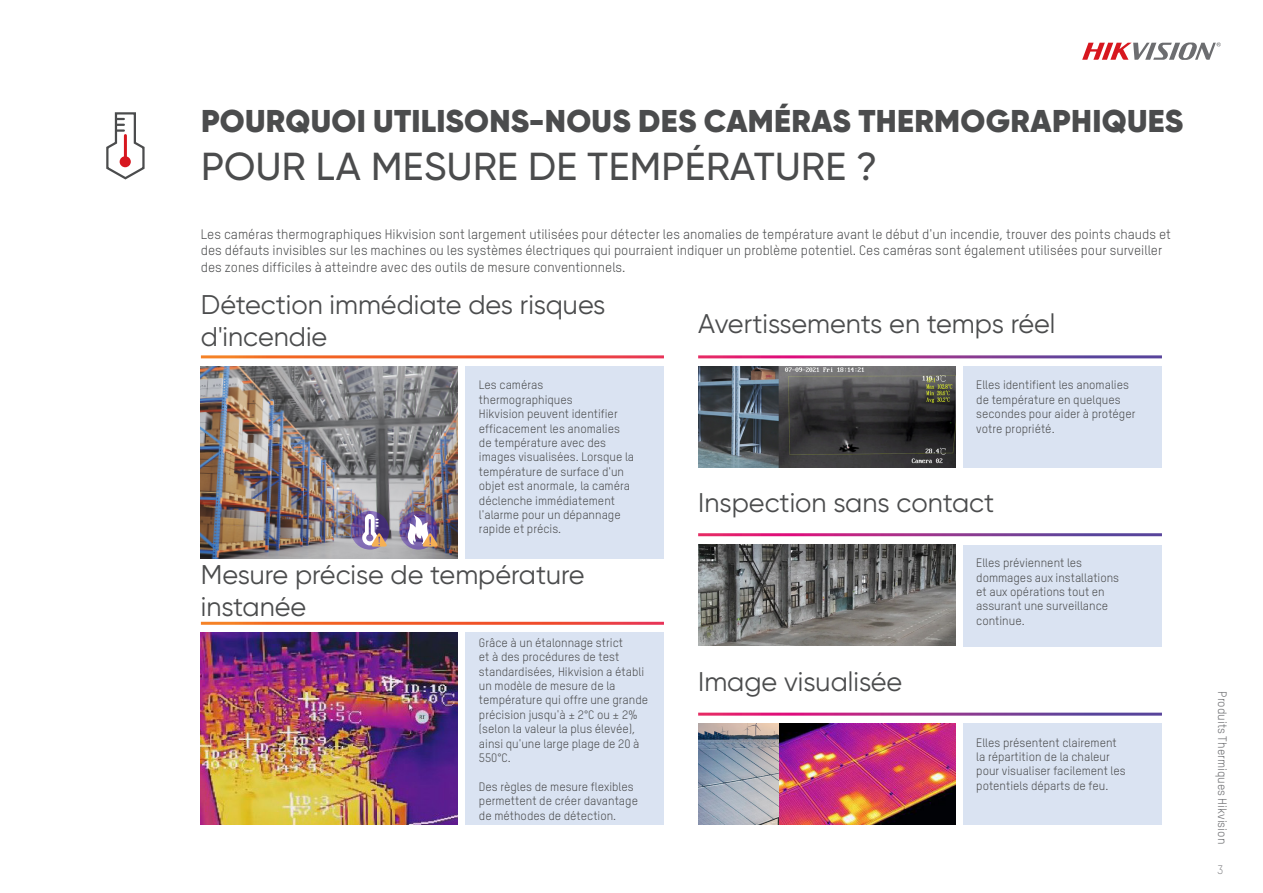
<style>
.page{position:relative;width:1263px;height:893px;background:#fff}
.page>*{position:absolute;margin:0;border:0;box-sizing:border-box;transform-origin:0 0}
.t1{font:500 39px "Gilroy";letter-spacing:.01em;color:#4b4c4d}
.t2{font:900 31.5px "Gilroy";letter-spacing:.01em;color:#4b4c4d}
.t3{font:27px/31.5px "Gilroy";color:#4b4c4d}
.t4{font:13.5px/16.2px "TSTARPRO";color:#4b4c4d}
.t5{font:12px/14.4px "TSTARPRO";color:#4b4c4d}
.t6{font:12px "TSTARPRO";color:#6c6d70}
.t7{font:300 12px "TSTARPRO";color:#6c6d70}
.t8{font:4.05px "Arial";color:#6c6d70;scale:1.04 1}
</style>
<div class="page">
<svg style="left:1082px;top:42px;width:139px;height:18px"></svg>
<img style="left:201px;top:366px;width:257px;height:192px">
<svg style="left:351px;top:511px;width:38px;height:39px"></svg>
<svg style="left:399px;top:511px;width:39px;height:39px"></svg>
<div style="left:465px;top:366px;width:199px;height:192px;background:#dae3f2"></div>
<div style="left:963px;top:724px;width:199px;height:101px;background:#dae3f2"></div>
<img style="left:698px;top:724px;width:81px;height:101px">
<div style="left:963px;top:366px;width:199px;height:102px;background:#dae3f2"></div>
<div style="left:963px;top:545px;width:199px;height:101px;background:#dae3f2"></div>
<img style="left:698px;top:366px;width:257px;height:102px">
<img style="left:698px;top:544px;width:257px;height:101px">
<div style="left:465px;top:633px;width:199px;height:192px;background:#dae3f2"></div>
<img style="left:201px;top:633px;width:257px;height:192px">
<svg style="left:106px;top:112px;width:39px;height:68px"></svg>
<hr style="left:124px;top:136px;width:3px;height:26px;background:#d7171f">
<img style="left:779px;top:724px;width:176px;height:101px">
<svg style="left:406px;top:515px;width:33px;height:32px"></svg>
<svg style="left:362px;top:514px;width:26px;height:33px"></svg>
<p class="t2" style="left:201px;top:101px;width:984px">POURQUOI UTILISONS-NOUS DES CAMÉRAS THERMOGRAPHIQUES</p>
<p class="t1" style="left:201px;top:142px;width:677px">POUR LA MESURE DE TEMPÉRATURE ?</p>
<p class="t4" style="left:201px;top:226px;width:972px">Les caméras thermographiques Hikvision sont largement utilisées pour détecter les anomalies de température avant le début d'un incendie, trouver des points chauds et des défauts invisibles sur les machines ou les systèmes électriques qui pourraient indiquer un problème potentiel. Ces caméras sont également utilisées pour surveiller des zones difficiles à atteindre avec des outils de mesure conventionnels.</p>
<p class="t3" style="left:201px;top:289px;width:406px">Détection immédiate des risques d'incendie</p>
<p class="t5" style="left:479px;top:377px;width:157px">Les caméras thermographiques<br>Hikvision peuvent identifier efficacement les anomalies de température avec des images visualisées. Lorsque la température de surface d'un objet est anormale, la caméra déclenche immédiatement l'alarme pour un dépannage rapide et précis.</p>
<p class="t5" style="left:976px;top:377px;width:161px">Elles identifient les anomalies de température en quelques secondes pour aider à protéger votre propriété.</p>
<p class="t5" style="left:976px;top:555px;width:144px">Elles préviennent les dommages aux installations et aux opérations tout en assurant une surveillance continue.</p>
<p class="t3" style="left:698px;top:308px;width:359px">Avertissements en temps réel</p>
<p class="t3" style="left:698px;top:487px;width:298px">Inspection sans contact</p>
<p class="t3" style="left:201px;top:559px;width:385px">Mesure précise de température instanée</p>
<p class="t5" style="left:479px;top:635px;width:171px">Grâce à un étalonnage strict<br>et à des procédures de test standardisées, Hikvision a établi un modèle de mesure de la température qui offre une grande précision jusqu'à ± 2°C ou ± 2% (selon la valeur la plus élevée), ainsi qu'une large plage de 20 à<br>550°C.</p>
<p class="t5" style="left:479px;top:779px;width:161px">Des règles de mesure flexibles permettent de créer davantage de méthodes de détection.</p>
<p class="t3" style="left:698px;top:665px;width:206px">Image visualisée</p>
<p class="t5" style="left:976px;top:735px;width:151px">Elles présentent clairement la répartition de la chaleur pour visualiser facilement les potentiels départs de feu.</p>
<p class="t8" style="left:1217px;top:42px;width:4px">R</p>
<p class="t6" style="left:1230px;top:691px;width:154px;rotate:90deg">Produits Thermiques Hikvision</p>
<p class="t7" style="left:1217px;top:862px;width:8px">3</p>
</div>
